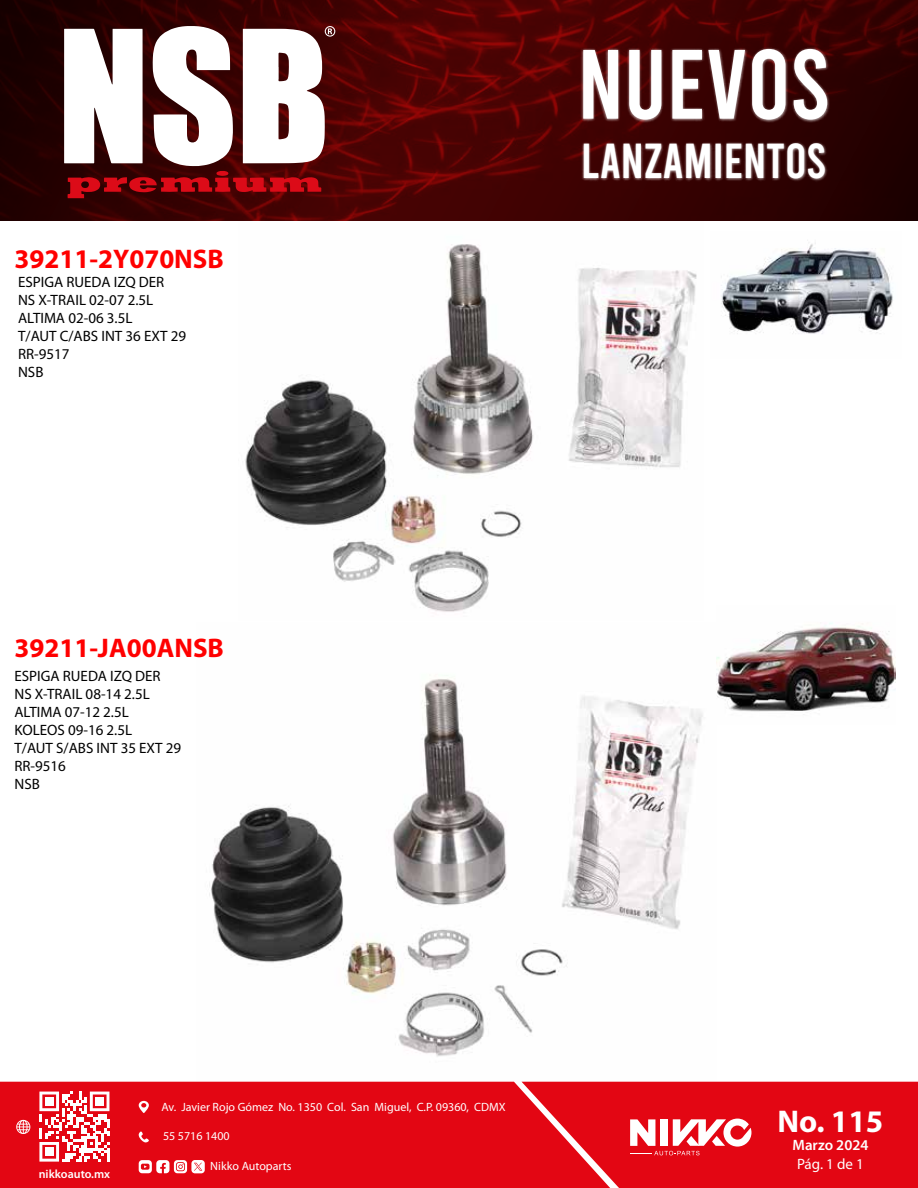
<style>
.page{position:relative;width:918px;height:1188px;background:#fff}
.page>*{position:absolute;margin:0;border:0;box-sizing:border-box;transform-origin:0 0}
.t1{font:98.25px "Bebas";color:#fff}
.t2{font:49.05px "Bebas";color:#fff}
.t3{font:700 31.5px "Myriad Pro";color:#fff}
.t4{font:700 27px "Myriad Pro";color:#f00}
.t5{font:15px/18px "Myriad Pro";color:#000}
.t6{font:600 15px "Myriad Pro";color:#fff}
.t7{font:15px "Myriad Pro";color:#fff}
.t8{font:12px "Myriad Pro";color:#fff}
.t9{font:600 12px "Myriad Pro";color:#fff}
</style>
<div class="page">
<img style="left:196px;top:678px;width:520px;height:404px">
<img style="left:239px;top:220px;width:464px;height:392px">
<div style="left:0;top:1082px;width:522px;height:106px;background:#e30613"></div>
<svg style="left:39px;top:1092px;width:70px;height:70px"></svg>
<div style="left:45px;top:1097px;width:8px;height:9px;background:#fff"></div>
<div style="left:95px;top:1097px;width:9px;height:9px;background:#fff"></div>
<div style="left:45px;top:1148px;width:8px;height:8px;background:#fff"></div>
<svg style="left:16px;top:1120px;width:14px;height:14px"></svg>
<svg style="left:139px;top:1101px;width:10px;height:12px"></svg>
<svg style="left:139px;top:1131px;width:10px;height:12px"></svg>
<svg style="left:139px;top:1160px;width:66px;height:13px"></svg>
<svg style="left:522px;top:1082px;width:396px;height:106px;background:#e41723"></svg>
<img style="left:0;top:0;width:918px;height:220px">
<img style="left:574px;top:31px;width:261px;height:158px">
<svg style="left:64px;top:26px;width:271px;height:172px"></svg>
<img style="left:721px;top:243px;width:172px;height:91px">
<img style="left:716px;top:623px;width:179px;height:89px">
<h3 class="t4" style="left:14px;top:242px;width:211px">39211-2Y070NSB</h3>
<p class="t5" style="left:18px;top:273px;width:170px">ESPIGA RUEDA IZQ DER<br>NS X-TRAIL 02-07 2.5L<br>ALTIMA 02-06 3.5L<br>T/AUT C/ABS INT 36 EXT 29<br>RR-9517<br>NSB</p>
<h3 class="t4" style="left:14px;top:630px;width:211px">39211-JA00ANSB</h3>
<p class="t5" style="left:14px;top:667px;width:168px">ESPIGA RUEDA IZQ DER<br>NS X-TRAIL 08-14 2.5L<br>ALTIMA 07-12 2.5L<br>KOLEOS 09-16 2.5L<br>T/AUT S/ABS INT 35 EXT 29<br>RR-9516<br>NSB</p>
<h1 class="t1" style="left:578px;top:35px;width:254px">NUEVOS</h1>
<h2 class="t2" style="left:581px;top:136px;width:247px">LANZAMIENTOS</h2>
<p class="t9" style="left:39px;top:1167px;width:73px">nikkoauto.mx</p>
<p class="t8" style="left:161px;top:1099px;width:346px">Av. Javier Rojo Gómez No. 1350 Col. San Miguel, C.P. 09360, CDMX</p>
<p class="t8" style="left:163px;top:1129px;width:68px">55 5716 1400</p>
<p class="t8" style="left:210px;top:1159px;width:83px">Nikko Autoparts</p>
<h3 class="t3" style="left:778px;top:1101px;width:107px">No. 115</h3>
<p class="t6" style="left:793px;top:1135px;width:77px">Marzo 2024</p>
<p class="t7" style="left:797px;top:1155px;width:68px">Pág. 1 de 1</p>
</div>
